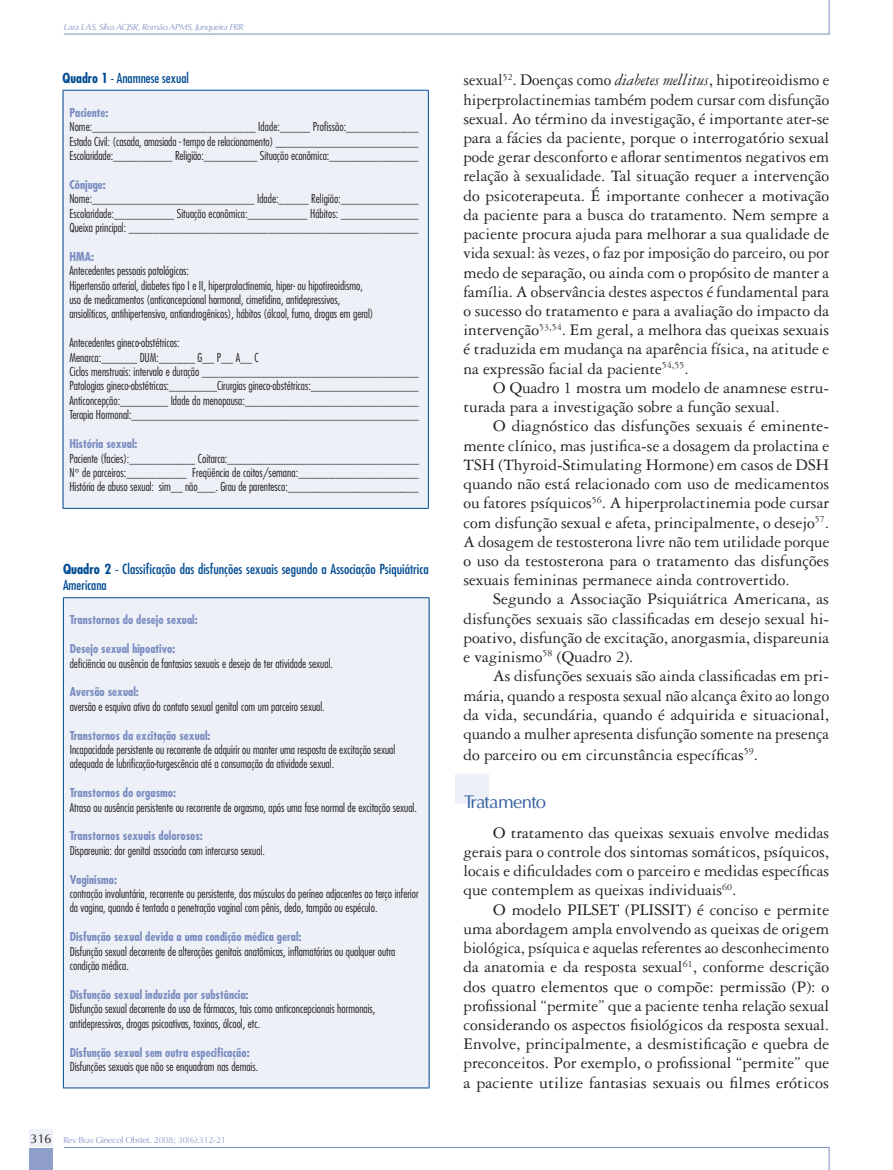
<style>
.page{position:relative;width:893px;height:1170px;background:#fff}
.page>*{position:absolute;margin:0;border:0;box-sizing:border-box;transform-origin:0 0}
._05_0_Texto{font:17.25px/19.2px "Garamond Three";color:#231f20;text-align:justify}
._03_0_Sub1{font:17.25px "Omni";letter-spacing:-.035em;color:#3661a1}
._08_0_Tabela_-_títul{font:condensed 13.5px/16.2px "Futura";color:#014b92;scale:1.04 1}
._08_0_Tabela_-_títul-2{font:condensed 13.5px "Futura";color:#014b92}
._08_2_Tabela_-_texto{font:300 condensed 12px/14.4px "Futura";color:#231f20}
._08_1_Tabela_-_texto{font:700 condensed 12px "Futura";color:#7b8ec1}
.t1{font:8.25px "Omni";color:#90a0cd}
.t2{font:italic 8.25px "Omni";color:#90a0cd}
.s1{font-weight:700}
.s2{font-size:12px;color:#231f20}
.s3{font-style:italic}
</style>
<div class="page">
<div style="left:29px;top:1148px;width:23px;height:21px;background:#8f9fc9"></div>
<div style="left:29px;top:1129px;width:23px;height:17px;background:#edf0f7"></div>
<svg style="left:63px;top:1147px;width:767px;height:22px"></svg>
<svg style="left:63px;top:0;width:767px;height:35px"></svg>
<div style="left:455px;top:773px;width:34px;height:30px;background:#edf0f7"></div>
<div style="left:63px;top:90px;width:366px;height:418px;background:#edf0f7"></div>
<hr style="left:63px;top:90px;width:366px;height:1px;background:#014b92">
<hr style="left:63px;top:508px;width:366px;height:1px;background:#014b92">
<hr style="left:63px;top:91px;width:1px;height:417px;background:#014b92">
<hr style="left:428px;top:91px;width:1px;height:417px;background:#014b92">
<div style="left:63px;top:597px;width:366px;height:491px;background:#edf0f7"></div>
<hr style="left:63px;top:597px;width:366px;height:1px;background:#014b92">
<hr style="left:63px;top:1087px;width:366px;height:1px;background:#014b92">
<hr style="left:63px;top:598px;width:1px;height:489px;background:#014b92">
<hr style="left:429px;top:598px;width:1px;height:489px;background:#014b92">
<p class="t2" style="left:64px;top:22px;width:181px">Lara LAS, Silva ACJSR, Romão APMS, Junqueira FRR</p>
<p class="_08_0_Tabela_-_títul-2" style="left:63px;top:70px;width:128px"><span class="s1">Quadro 1</span> - Anamnese sexual</p>
<p class="_08_1_Tabela_-_texto" style="left:69px;top:105px;width:40px">Paciente:</p>
<p class="_08_2_Tabela_-_texto" style="left:69px;top:119px;width:351px">Nome:___________________________ Idade:_____ Profissão:____________<br>Estado Civil: (casada, amasiada - tempo de relacionamento) ________________________</p>
<p class="_08_2_Tabela_-_texto" style="left:69px;top:148px;width:350px">Escolaridade:__________ Religião:_________ Situação econômica:_______________</p>
<p class="_08_1_Tabela_-_texto" style="left:69px;top:177px;width:38px">Cônjuge:</p>
<p class="_08_2_Tabela_-_texto" style="left:69px;top:191px;width:351px">Nome:___________________________ Idade:_____ Religião:_____________<br>Escolaridade:__________ Situação econômica:__________ Hábitos: _____________</p>
<p class="_08_2_Tabela_-_texto" style="left:69px;top:220px;width:351px">Queixa principal: ________________________________________________</p>
<p class="_08_1_Tabela_-_texto" style="left:69px;top:249px;width:26px">HMA:</p>
<p class="_08_2_Tabela_-_texto" style="left:69px;top:263px;width:295px">Antecedentes pessoais patológicos:<br>Hipertensão arterial, diabetes tipo I e II, hiperprolactinemia, hiper- ou hipotireoidismo,</p>
<p class="_08_2_Tabela_-_texto" style="left:69px;top:292px;width:272px">uso de medicamentos (anticoncepcional hormonal, cimetidina, antidepressivos,</p>
<p class="_08_2_Tabela_-_texto" style="left:69px;top:307px;width:306px">ansiolíticos, antihipertensivo, antiandrogênicos), hábitos (álcool, fumo, drogas em geral)</p>
<p class="_08_2_Tabela_-_texto" style="left:69px;top:335px;width:112px">Antecedentes gineco-obstétricos:</p>
<p class="_08_2_Tabela_-_texto" style="left:69px;top:350px;width:191px">Menarca:______ DUM:______ G__ P__ A__ C</p>
<p class="_08_2_Tabela_-_texto" style="left:69px;top:364px;width:351px">Ciclos menstruais: intervalo e duração ____________________________________</p>
<p class="_08_2_Tabela_-_texto" style="left:69px;top:379px;width:351px">Patologias gineco-obstétricas:________Cirurgias gineco-obstétricas:__________________<br>Anticoncepção:________ Idade da menopausa:_____________________________</p>
<p class="_08_2_Tabela_-_texto" style="left:69px;top:407px;width:351px">Terapia Hormonal:________________________________________________</p>
<p class="_08_1_Tabela_-_texto" style="left:69px;top:436px;width:70px">História sexual:</p>
<p class="_08_2_Tabela_-_texto" style="left:69px;top:451px;width:351px">Paciente (facies):___________ Coitarca:________________________________</p>
<p class="_08_2_Tabela_-_texto" style="left:69px;top:465px;width:351px">N de parceiros:__________ Freqüência de coitos/semana:____________________</p>
<p class="_08_2_Tabela_-_texto" style="left:69px;top:479px;width:351px">História de abuso sexual: sim__ não___. Grau de parentesco:______________________</p>
<p class="_08_0_Tabela_-_títul" style="left:63px;top:561px;width:353px"><span class="s1">Quadro 2</span> - Classificação das disfunções sexuais segundo a Associação Psiquiátrica<br>Americana</p>
<p class="_08_1_Tabela_-_texto" style="left:70px;top:612px;width:129px">Transtornos do desejo sexual:</p>
<p class="_08_1_Tabela_-_texto" style="left:70px;top:641px;width:107px">Desejo sexual hipoativo:</p>
<p class="_08_2_Tabela_-_texto" style="left:70px;top:655px;width:265px">deficiência ou ausência de fantasias sexuais e desejo de ter atividade sexual.</p>
<p class="_08_1_Tabela_-_texto" style="left:70px;top:684px;width:71px">Aversão sexual:</p>
<p class="_08_2_Tabela_-_texto" style="left:70px;top:699px;width:257px">aversão e esquiva ativa do contato sexual genital com um parceiro sexual.</p>
<p class="_08_1_Tabela_-_texto" style="left:70px;top:727px;width:142px">Transtornos da excitação sexual:</p>
<p class="_08_2_Tabela_-_texto" style="left:70px;top:742px;width:327px">Incapacidade persistente ou recorrente de adquirir ou manter uma resposta de excitação sexual adequada de lubrificação-turgescência até a consumação da atividade sexual.</p>
<p class="_08_1_Tabela_-_texto" style="left:70px;top:785px;width:108px">Transtornos do orgasmo:</p>
<p class="_08_2_Tabela_-_texto" style="left:70px;top:799px;width:349px">Atraso ou ausência persistente ou recorrente de orgasmo, após uma fase normal de excitação sexual.</p>
<p class="_08_1_Tabela_-_texto" style="left:70px;top:828px;width:135px">Transtornos sexuais dolorosos:</p>
<p class="_08_2_Tabela_-_texto" style="left:70px;top:843px;width:197px">Dispareunia: dor genital associada com intercurso sexual.</p>
<p class="_08_1_Tabela_-_texto" style="left:70px;top:871px;width:49px">Vaginismo:</p>
<p class="_08_2_Tabela_-_texto" style="left:70px;top:886px;width:350px">contração involuntária, recorrente ou persistente, dos músculos do períneo adjacentes ao terço inferior da vagina, quando é tentada a penetração vaginal com pênis, dedo, tampão ou espéculo.</p>
<p class="_08_1_Tabela_-_texto" style="left:70px;top:929px;width:233px">Disfunção sexual devida a uma condição médica geral:</p>
<p class="_08_2_Tabela_-_texto" style="left:70px;top:943px;width:327px">Disfunção sexual decorrente de alterações genitais anatômicas, inflamatórias ou qualquer outra condição médica.</p>
<p class="_08_1_Tabela_-_texto" style="left:70px;top:986px;width:180px">Disfunção sexual induzida por substância:</p>
<p class="_08_2_Tabela_-_texto" style="left:70px;top:1001px;width:307px">Disfunção sexual decorrente do uso de fármacos, tais como anticoncepcionais hormonais, antidepressivos, drogas psicoativas, toxinas, álcool, etc.</p>
<p class="_08_1_Tabela_-_texto" style="left:70px;top:1044px;width:181px">Disfunção sexual sem outra especificação:</p>
<p class="_08_2_Tabela_-_texto" style="left:70px;top:1059px;width:190px">Disfunções sexuais que não se enquadram nas demais.</p>
<p class="t1" style="left:30px;top:1135px;width:197px"><span class="s2">316</span> Rev Bras Ginecol Obstet. 2008; 30(6):312-21</p>
<p class="_05_0_Texto" style="left:463px;top:71px;width:367px">sexual<sup>52</sup>. Doenças como <span class="s3">diabetes mellitus</span>, hipotireoidismo e hiperprolactinemias também podem cursar com disfunção sexual. Ao término da investigação, é importante ater-se para a fácies da paciente, porque o interrogatório sexual pode gerar desconforto e aflorar sentimentos negativos em relação à sexualidade. Tal situação requer a intervenção do psicoterapeuta. É importante conhecer a motivação da paciente para a busca do tratamento. Nem sempre a paciente procura ajuda para melhorar a sua qualidade de vida sexual: às vezes, o faz por imposição do parceiro, ou por medo de separação, ou ainda com o propósito de manter a família. A observância destes aspectos é fundamental para o sucesso do tratamento e para a avaliação do impacto da intervenção<sup>53,54</sup>. Em geral, a melhora das queixas sexuais é traduzida em mudança na aparência física, na atitude e na expressão facial da paciente<sup>54,55</sup>.</p>
<p class="_05_0_Texto" style="left:463px;top:378px;width:367px;text-indent:30px">O Quadro 1 mostra um modelo de anamnese estru&shy;turada para a investigação sobre a função sexual.</p>
<p class="_05_0_Texto" style="left:463px;top:416px;width:367px;text-indent:30px">O diagnóstico das disfunções sexuais é eminente&shy;mente clínico, mas justifica-se a dosagem da prolactina e TSH (Thyroid-Stimulating Hormone) em casos de DSH quando não está relacionado com uso de medicamentos ou fatores psíquicos<sup>56</sup>. A hiperprolactinemia pode cursar com disfunção sexual e afeta, principalmente, o desejo<sup>57</sup>.<br>A dosagem de testosterona livre não tem utilidade porque o uso da testosterona para o tratamento das disfunções sexuais femininas permanece ainda controvertido.</p>
<p class="_05_0_Texto" style="left:463px;top:589px;width:367px;text-indent:30px">Segundo a Associação Psiquiátrica Americana, as disfunções sexuais são classificadas em desejo sexual hi&shy;poativo, disfunção de excitação, anorgasmia, dispareunia e vaginismo<sup>58</sup> (Quadro 2).</p>
<p class="_05_0_Texto" style="left:463px;top:666px;width:367px;text-indent:30px">As disfunções sexuais são ainda classificadas em pri&shy;mária, quando a resposta sexual não alcança êxito ao longo da vida, secundária, quando é adquirida e situacional, quando a mulher apresenta disfunção somente na presença</p>
<p class="_05_0_Texto" style="left:463px;top:745px;width:296px">do parceiro ou em circunstância específicas<sup>59</sup>.</p>
<p class="_03_0_Sub1" style="left:463px;top:790px;width:84px">Tratamento</p>
<p class="_05_0_Texto" style="left:463px;top:822px;width:367px;text-indent:30px">O tratamento das queixas sexuais envolve medidas gerais para o controle dos sintomas somáticos, psíquicos, locais e dificuldades com o parceiro e medidas específicas que contemplem as queixas individuais<sup>60</sup>.</p>
<p class="_05_0_Texto" style="left:463px;top:899px;width:367px;text-indent:30px">O modelo PILSET (PLISSIT) é conciso e permite uma abordagem ampla envolvendo as queixas de origem biológica, psíquica e aquelas referentes ao desconhecimento da anatomia e da resposta sexual<sup>61</sup>, conforme descrição dos quatro elementos que o compõe: permissão (P): o profissional “permite” que a paciente tenha relação sexual considerando os aspectos fisiológicos da resposta sexual.<br>Envolve, principalmente, a desmistificação e quebra de preconceitos. Por exemplo, o profissional “permite” que a paciente utilize fantasias sexuais ou filmes eróticos</p>
</div>
